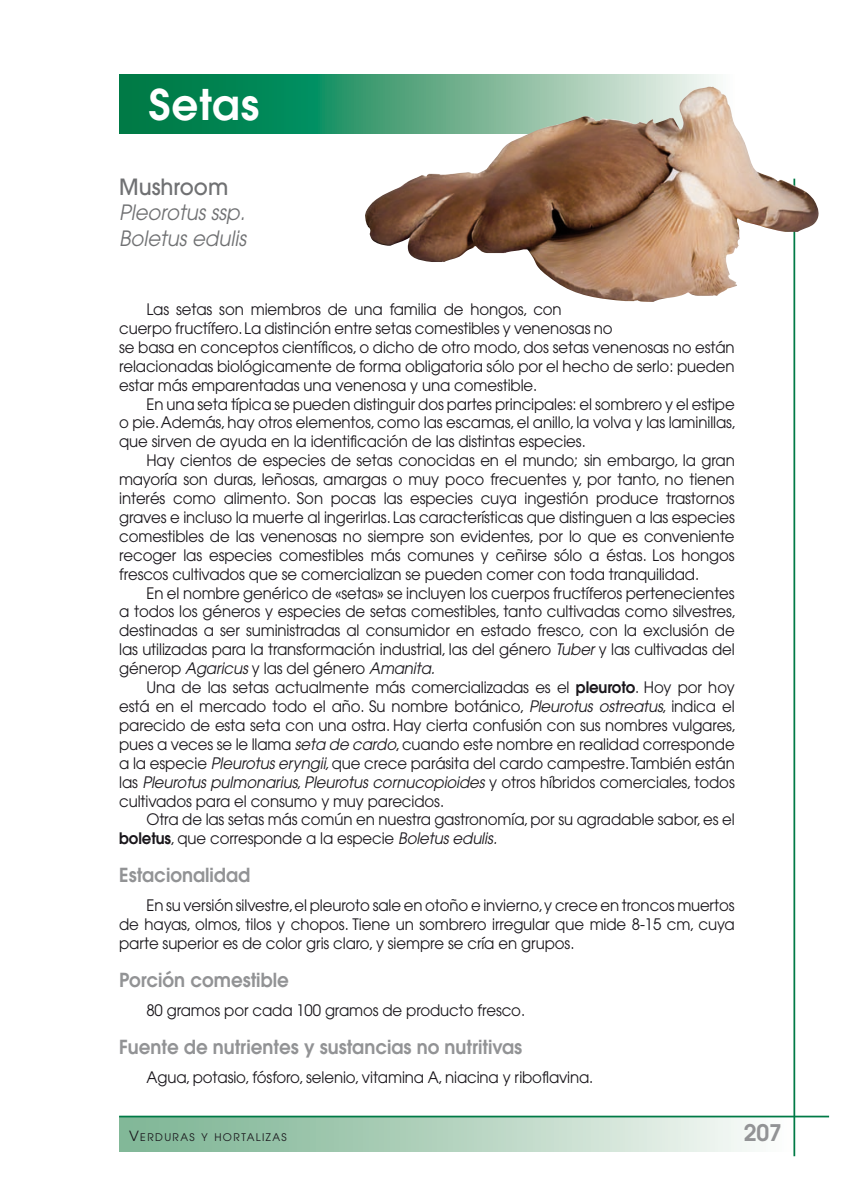
<style>
.page{position:relative;width:844px;height:1191px;background:#fff}
.page>*{position:absolute;margin:0;border:0;box-sizing:border-box;transform-origin:0 0}
.t1{font:600 42px "Avant Garde";letter-spacing:.015em;color:#fff}
.t2{font:600 22.75px "Avant Garde";color:#929395}
.t3{font:500 22.22px "Avant Garde";color:#707173;scale:.94 1}
.t4{font:italic 21px/25.2px "Avant Garde";color:#707173;scale:.94 1}
.t5{font:600 19.25px "Avant Garde";color:#929395;scale:.95 1}
.t6{font:15.75px/18.9px "Avant Garde";letter-spacing:-.01em;color:#1a171c;text-align:justify;scale:.95 1}
.t7{font:10.5px "Avant Garde";letter-spacing:.135em;color:#1a171c}
.s1{font-style:italic}
.s2{font-weight:600}
.s3{font-size:14px}
</style>
<div class="page">
<svg style="left:119px;top:74px;width:597px;height:60px;background:#29956a"></svg>
<div style="left:119px;top:1116px;width:675px;height:35px;background:linear-gradient(to right,#78b18f,#f9faf8)"></div>
<hr style="left:119px;top:1115px;width:709px;height:2px;background:#007a46">
<hr style="left:793px;top:179px;width:2px;height:977px;background:#007a46">
<img style="left:363px;top:87px;width:456px;height:215px">
<h1 class="t1" style="left:149px;top:77px;width:112px">Setas</h1>
<h3 class="t3" style="left:119px;top:173px;width:118px">Mushroom</h3>
<h3 class="t4" style="left:119px;top:200px;width:136px">Pleorotus ssp.<br>Boletus edulis</h3>
<p class="t6" style="left:119px;top:300px;width:649px;text-align:left;text-indent:27px">Las setas son miembros de una familia de hongos, con<br>cuerpo fructífero. La distinción entre setas comestibles y venenosas no<br>se basa en conceptos científicos, o dicho de otro modo, dos setas venenosas no están relacionadas biológicamente de forma obligatoria sólo por el hecho de serlo: pueden estar más emparentadas una venenosa y una comestible.</p>
<p class="t6" style="left:119px;top:394px;width:651px;text-indent:27px">En una seta típica se pueden distinguir dos partes principales: el sombrero y el estipe o pie. Además, hay otros elementos, como las escamas, el anillo, la volva y las laminillas, que sirven de ayuda en la identificación de las distintas especies.</p>
<p class="t6" style="left:119px;top:451px;width:649px;text-indent:27px">Hay cientos de especies de setas conocidas en el mundo; sin embargo, la gran mayoría son duras, leñosas, amargas o muy poco frecuentes y, por tanto, no tienen interés como alimento. Son pocas las especies cuya ingestión produce trastornos graves e incluso la muerte al ingerirlas. Las características que distinguen a las especies comestibles de las venenosas no siempre son evidentes, por lo que es conveniente recoger las especies comestibles más comunes y ceñirse sólo a éstas. Los hongos frescos cultivados que se comercializan se pueden comer con toda tranquilidad.</p>
<p class="t6" style="left:119px;top:583px;width:651px;text-indent:27px">En el nombre genérico de «setas» se incluyen los cuerpos fructíferos pertenecientes a todos los géneros y especies de setas comestibles, tanto cultivadas como silvestres, destinadas a ser suministradas al consumidor en estado fresco, con la exclusión de las utilizadas para la transformación industrial, las del género <span class="s1">Tuber</span> y las cultivadas del génerop <span class="s1">Agaricus</span> y las del género <span class="s1">Amanita.</span></p>
<p class="t6" style="left:119px;top:678px;width:651px;text-indent:27px">Una de las setas actualmente más comercializadas es el <span class="s2">pleuroto</span>. Hoy por hoy está en el mercado todo el año. Su nombre botánico, <span class="s1">Pleurotus ostreatus</span>, indica el parecido de esta seta con una ostra. Hay cierta confusión con sus nombres vulgares, pues a veces se le llama <span class="s1">seta de cardo</span>, cuando este nombre en realidad corresponde a la especie <span class="s1">Pleurotus eryngii,</span> que crece parásita del cardo campestre. También están las <span class="s1">Pleurotus pulmonarius</span>, <span class="s1">Pleurotus cornucopioides</span> y otros híbridos comerciales, todos cultivados para el consumo y muy parecidos.</p>
<p class="t6" style="left:119px;top:810px;width:649px;text-indent:27px">Otra de las setas más común en nuestra gastronomía, por su agradable sabor, es el <span class="s2">boletus</span>, que corresponde a la especie <span class="s1">Boletus edulis.</span></p>
<p class="t5" style="left:119px;top:862px;width:139px">Estacionalidad</p>
<p class="t6" style="left:119px;top:896px;width:649px;text-indent:27px">En su versión silvestre, el pleuroto sale en otoño e invierno, y crece en troncos muertos de hayas, olmos, tilos y chopos. Tiene un sombrero irregular que mide 8-15 cm, cuya parte superior es de color gris claro, y siempre se cría en grupos.</p>
<p class="t5" style="left:119px;top:967px;width:180px">Porción comestible</p>
<p class="t6" style="left:146px;top:1000px;width:400px">80 gramos por cada 100 gramos de producto fresco.</p>
<p class="t5" style="left:119px;top:1034px;width:426px">Fuente de nutrientes y sustancias no nutritivas</p>
<p class="t6" style="left:146px;top:1067px;width:472px">Agua, potasio, fósforo, selenio, vitamina A, niacina y riboflavina.</p>
<p class="t7" style="left:129px;top:1131px;width:159px"><span class="s3">V</span>ERDURAS Y HORTALIZAS</p>
<h2 class="t2" style="left:743px;top:1118px;width:40px">207</h2>
</div>
